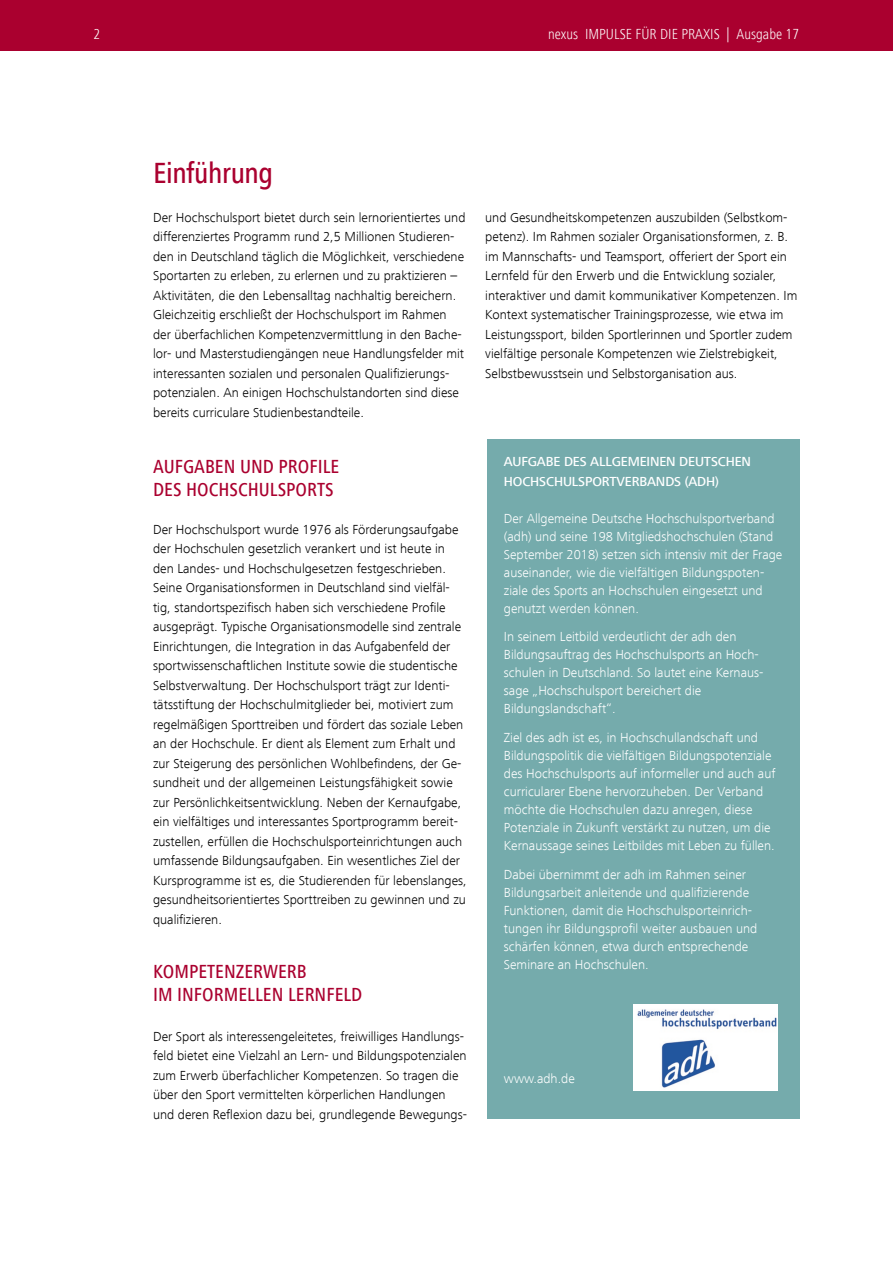
<style>
.page{position:relative;width:893px;height:1263px;background:#fff}
.page>*{position:absolute;margin:0;border:0;box-sizing:border-box;transform-origin:0 0}
.Head_2{font:500 condensed 30px "Frutiger Next LT";letter-spacing:-.015em;color:#aa002f}
.Head_3{font:500 condensed 19.5px/22.5px "Frutiger Next LT";color:#aa002f}
.t1{font:300 condensed 15px "Frutiger Next LT";color:#fff}
.Copy{font:300 13.5px/19.5px "Frutiger Next LT";color:#000}
.Copy_Kasten{font:300 13.5px/18px "Frutiger Next LT";color:#fff}
.Head_Kasten{font:500 13.5px/19.5px "Frutiger Next LT";letter-spacing:-.01em;color:#fff}
</style>
<div class="page">
<div style="left:0;top:0;width:893px;height:51px;background:#aa002f"></div>
<div style="left:487px;top:439px;width:312px;height:679px;background:#75abac"></div>
<img style="left:633px;top:1005px;width:144px;height:86px">
<p class="t1" style="left:94px;top:26px;width:8px">2</p>
<p class="t1" style="left:548px;top:26px;width:253px">nexus IMPULSE FÜR DIE PRAXIS | Ausgabe 17</p>
<p class="Head_2" style="left:153px;top:156px;width:122px">Einführung</p>
<p class="Copy" style="left:153px;top:207px;width:314px">Der Hochschulsport bietet durch sein lernorientiertes und differenziertes Programm rund 2,5 Millionen Studieren&shy;den in Deutschland täglich die Möglichkeit, verschiedene Sportarten zu erleben, zu erlernen und zu praktizieren – Aktivitäten, die den Lebensalltag nachhaltig bereichern.<br>Gleichzeitig erschließt der Hochschulsport im Rahmen der überfachlichen Kompetenzvermittlung in den Bache&shy;lor- und Masterstudiengängen neue Handlungsfelder mit interessanten sozialen und personalen Qualifizierungs&shy;potenzialen. An einigen Hochschulstandorten sind diese bereits curriculare Studienbestandteile.</p>
<p class="Head_3" style="left:153px;top:455px;width:188px">AUFGABEN UND PROFILE<br>DES HOCHSCHULSPORTS</p>
<p class="Copy" style="left:153px;top:519px;width:315px">Der Hochschulsport wurde 1976 als Förderungsaufgabe der Hochschulen gesetzlich verankert und ist heute in den Landes- und Hochschulgesetzen festgeschrieben.<br>Seine Organisationsformen in Deutschland sind vielfäl&shy;tig, standortspezifisch haben sich verschiedene Profile ausgeprägt. Typische Organisationsmodelle sind zentrale Einrichtungen, die Integration in das Aufgabenfeld der sportwissenschaftlichen Institute sowie die studentische Selbstverwaltung. Der Hochschulsport trägt zur Identi&shy;tätsstiftung der Hochschulmitglieder bei, motiviert zum regelmäßigen Sporttreiben und fördert das soziale Leben an der Hochschule. Er dient als Element zum Erhalt und zur Steigerung des persönlichen Wohlbefindens, der Ge&shy;sundheit und der allgemeinen Leistungsfähigkeit sowie zur Persönlichkeitsentwicklung. Neben der Kernaufgabe, ein vielfältiges und interessantes Sportprogramm bereit&shy;zustellen, erfüllen die Hochschulsporteinrichtungen auch umfassende Bildungsaufgaben. Ein wesentliches Ziel der Kursprogramme ist es, die Studierenden für lebenslanges, gesundheitsorientiertes Sporttreiben zu gewinnen und zu qualifizieren.</p>
<p class="Head_3" style="left:153px;top:960px;width:211px">KOMPETENZERWERB<br>IM INFORMELLEN LERNFELD</p>
<p class="Copy" style="left:153px;top:1026px;width:315px">Der Sport als interessengeleitetes, freiwilliges Handlungs&shy;feld bietet eine Vielzahl an Lern- und Bildungspotenzialen zum Erwerb überfachlicher Kompetenzen. So tragen die über den Sport vermittelten körperlichen Handlungen und deren Reflexion dazu bei, grundlegende Bewegungs-</p>
<p class="Copy" style="left:485px;top:207px;width:314px">und Gesundheitskompetenzen auszubilden (Selbstkom&shy;petenz). Im Rahmen sozialer Organisationsformen, z. B. im Mannschafts- und Teamsport, offeriert der Sport ein Lernfeld für den Erwerb und die Entwicklung sozialer, interaktiver und damit kommunikativer Kompetenzen. Im Kontext systematischer Trainingsprozesse, wie etwa im Leistungssport, bilden Sportlerinnen und Sportler zudem vielfältige personale Kompetenzen wie Zielstrebigkeit, Selbstbewusstsein und Selbstorganisation aus.</p>
<p class="Head_Kasten" style="left:504px;top:452px;width:249px">AUFGABE DES ALLGEMEINEN DEUTSCHEN<br>HOCHSCHULSPORTVERBANDS (ADH)</p>
<p class="Copy_Kasten" style="left:504px;top:509px;width:280px">Der Allgemeine Deutsche Hochschulsportverband (adh) und seine 198 Mitgliedshochschulen (Stand September 2018) setzen sich intensiv mit der Frage auseinander, wie die vielfältigen Bildungspoten&shy;ziale des Sports an Hochschulen eingesetzt und genutzt werden können.</p>
<p class="Copy_Kasten" style="left:504px;top:628px;width:261px">In seinem Leitbild verdeutlicht der adh den Bildungsauftrag des Hochschulsports an Hoch&shy;schulen in Deutschland. So lautet eine Kernaus&shy;sage „Hochschulsport bereichert die Bildungslandschaft“.</p>
<p class="Copy_Kasten" style="left:504px;top:728px;width:273px">Ziel des adh ist es, in Hochschullandschaft und Bildungspolitik die vielfältigen Bildungspotenziale des Hochschulsports auf informeller und auch auf curricularer Ebene hervorzuheben. Der Verband möchte die Hochschulen dazu anregen, diese Potenziale in Zukunft verstärkt zu nutzen, um die Kernaussage seines Leitbildes mit Leben zu füllen.</p>
<p class="Copy_Kasten" style="left:504px;top:865px;width:255px">Dabei übernimmt der adh im Rahmen seiner Bildungsarbeit anleitende und qualifizierende Funktionen, damit die Hochschulsporteinrich&shy;tungen ihr Bildungsprofil weiter ausbauen und schärfen können, etwa durch entsprechende Seminare an Hochschulen.</p>
<p class="Copy_Kasten" style="left:504px;top:1070px;width:73px">www.adh.de</p>
</div>
